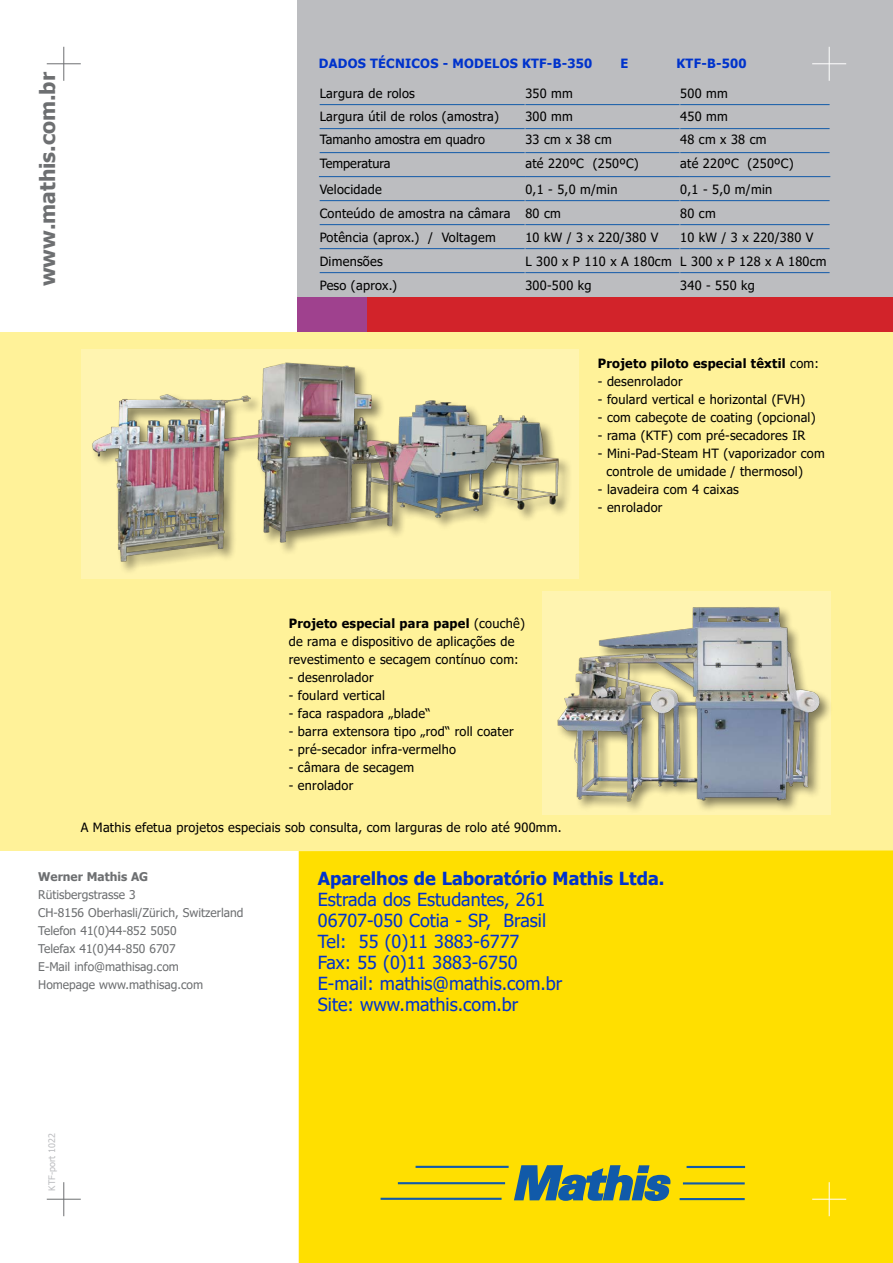
<style>
.page{position:relative;width:893px;height:1263px;background:#fff}
.page>*{position:absolute;margin:0;border:0;box-sizing:border-box;transform-origin:0 0}
.t1{font:700 21px "Tahoma";color:#6d6f71}
.t2{font:18px/21px "Tahoma";color:#03c}
.t3{font:700 18px "Tahoma";color:#03c}
.t4{font:12.75px/18px "Tahoma";letter-spacing:.02em;color:#000}
.t5{font:700 12.75px "Tahoma";letter-spacing:.02em;color:#03c}
.t6{font:12.75px "Tahoma";color:#000}
.t7{font:700 12.75px "Tahoma";letter-spacing:.02em;color:#000}
.t8{font:12px/18px "Tahoma";color:#6d6f71}
.t9{font:700 12px "Tahoma";color:#6d6f71}
.t10{font:9px "Tahoma";color:#bcbdc0}
.s1{font-weight:400}
.s2{font-weight:700}
</style>
<div class="page">
<hr style="left:63px;top:47px;width:1px;height:34px;background:#6d6f71">
<hr style="left:47px;top:63px;width:34px;height:1px;background:#6d6f71">
<hr style="left:63px;top:1182px;width:1px;height:34px;background:#6d6f71">
<hr style="left:47px;top:1199px;width:34px;height:1px;background:#6d6f71">
<div style="left:0;top:332px;width:893px;height:518px;background:#fff299"></div>
<div style="left:299px;top:850px;width:594px;height:413px;background:#ffdf00"></div>
<div style="left:298px;top:0;width:595px;height:298px;background:#bcbdc0"></div>
<div style="left:298px;top:298px;width:595px;height:34px;background:#d2232a"></div>
<hr style="left:829px;top:47px;width:1px;height:34px;background:#fff">
<hr style="left:812px;top:63px;width:34px;height:1px;background:#fff">
<hr style="left:829px;top:1182px;width:1px;height:34px;background:#fff">
<hr style="left:812px;top:1199px;width:34px;height:1px;background:#fff">
<svg style="left:513px;top:1165px;width:158px;height:36px;background:#66896c"></svg>
<hr style="left:381px;top:1198px;width:121px;height:2px;background:#115aa9">
<hr style="left:416px;top:1166px;width:93px;height:2px;background:#115aa9">
<hr style="left:398px;top:1182px;width:107px;height:2px;background:#115aa9">
<hr style="left:680px;top:1198px;width:65px;height:2px;background:#115aa9">
<hr style="left:687px;top:1166px;width:58px;height:2px;background:#115aa9">
<hr style="left:683px;top:1182px;width:62px;height:2px;background:#115aa9">
<div style="left:298px;top:298px;width:69px;height:34px;background:#9f418e"></div>
<div style="left:542px;top:591px;width:288px;height:223px;background:#fff4b0"></div>
<div style="left:555px;top:603px;width:300px;height:231px;background:#000;opacity:.48"></div>
<img style="left:555px;top:603px;width:270px;height:206px">
<div style="left:90px;top:361px;width:508px;height:248px;background:#000;opacity:.48"></div>
<img style="left:87px;top:349px;width:485px;height:225px">
<hr style="left:320px;top:104px;width:205px;height:1px;background:#115aa9">
<hr style="left:525px;top:104px;width:154px;height:1px;background:#115aa9">
<hr style="left:680px;top:104px;width:150px;height:1px;background:#115aa9">
<hr style="left:319px;top:176px;width:206px;height:1px;background:#115aa9">
<hr style="left:525px;top:176px;width:155px;height:1px;background:#115aa9">
<hr style="left:680px;top:176px;width:150px;height:1px;background:#115aa9">
<hr style="left:320px;top:200px;width:205px;height:1px;background:#115aa9">
<hr style="left:525px;top:200px;width:154px;height:1px;background:#115aa9">
<hr style="left:680px;top:200px;width:150px;height:1px;background:#115aa9">
<hr style="left:320px;top:224px;width:205px;height:1px;background:#115aa9">
<hr style="left:525px;top:224px;width:154px;height:1px;background:#115aa9">
<hr style="left:680px;top:224px;width:150px;height:1px;background:#115aa9">
<hr style="left:320px;top:248px;width:205px;height:1px;background:#115aa9">
<hr style="left:525px;top:248px;width:154px;height:1px;background:#115aa9">
<hr style="left:680px;top:248px;width:150px;height:1px;background:#115aa9">
<hr style="left:320px;top:272px;width:205px;height:1px;background:#115aa9">
<hr style="left:525px;top:272px;width:154px;height:1px;background:#115aa9">
<hr style="left:680px;top:272px;width:150px;height:1px;background:#115aa9">
<hr style="left:320px;top:128px;width:205px;height:1px;background:#115aa9">
<hr style="left:525px;top:128px;width:154px;height:1px;background:#115aa9">
<hr style="left:680px;top:128px;width:150px;height:1px;background:#115aa9">
<hr style="left:320px;top:152px;width:205px;height:1px;background:#115aa9">
<hr style="left:525px;top:152px;width:154px;height:1px;background:#115aa9">
<hr style="left:680px;top:152px;width:150px;height:1px;background:#115aa9">
<h1 class="t1" style="left:33px;top:286px;width:216px;rotate:-90deg">www.mathis.com.br</h1>
<p class="t5" style="left:319px;top:54px;width:275px">DADOS TÉCNICOS - MODELOS KTF-B-350</p>
<p class="t5" style="left:620px;top:54px;width:9px">E</p>
<p class="t5" style="left:676px;top:54px;width:72px">KTF-B-500</p>
<p class="t4" style="left:320px;top:85px;width:97px">Largura de rolos</p>
<p class="t4" style="left:525px;top:85px;width:49px">350 mm</p>
<p class="t4" style="left:680px;top:85px;width:49px">500 mm</p>
<p class="t4" style="left:320px;top:109px;width:181px">Largura útil de rolos (amostra)</p>
<p class="t4" style="left:525px;top:109px;width:49px">300 mm</p>
<p class="t4" style="left:680px;top:109px;width:49px">450 mm</p>
<p class="t6" style="left:320px;top:131px;width:167px">Tamanho amostra em quadro</p>
<p class="t4" style="left:525px;top:131px;width:88px">33 cm x 38 cm</p>
<p class="t4" style="left:680px;top:131px;width:88px">48 cm x 38 cm</p>
<p class="t6" style="left:320px;top:155px;width:72px">Temperatura</p>
<p class="t4" style="left:525px;top:155px;width:115px">até 220ºC (250ºC)</p>
<p class="t4" style="left:680px;top:155px;width:115px">até 220ºC (250ºC)</p>
<p class="t4" style="left:320px;top:181px;width:64px">Velocidade</p>
<p class="t4" style="left:525px;top:181px;width:94px">0,1 - 5,0 m/min</p>
<p class="t4" style="left:680px;top:181px;width:94px">0,1 - 5,0 m/min</p>
<p class="t4" style="left:320px;top:205px;width:243px">Conteúdo de amostra na câmara 80 cm</p>
<p class="t4" style="left:680px;top:205px;width:37px">80 cm</p>
<p class="t4" style="left:320px;top:229px;width:178px">Potência (aprox.) / Voltagem</p>
<p class="t4" style="left:525px;top:229px;width:135px">10 kW / 3 x 220/380 V</p>
<p class="t4" style="left:680px;top:229px;width:135px">10 kW / 3 x 220/380 V</p>
<p class="t4" style="left:320px;top:253px;width:65px">Dimensões</p>
<p class="t4" style="left:525px;top:253px;width:303px">L 300 x P 110 x A 180cm L 300 x P 128 x A 180cm</p>
<p class="t4" style="left:320px;top:277px;width:79px">Peso (aprox.)</p>
<p class="t4" style="left:525px;top:277px;width:68px">300-500 kg</p>
<p class="t4" style="left:680px;top:277px;width:76px">340 - 550 kg</p>
<p class="t7" style="left:598px;top:354px;width:223px">Projeto piloto especial têxtil <span class="s1">com:</span></p>
<p class="t4" style="left:598px;top:373px;width:86px">- desenrolador</p>
<p class="t4" style="left:598px;top:391px;width:209px">- foulard vertical e horizontal (FVH)</p>
<p class="t4" style="left:598px;top:409px;width:219px">- com cabeçote de coating (opcional)</p>
<p class="t4" style="left:598px;top:427px;width:209px">- rama (KTF) com pré-secadores IR</p>
<p class="t4" style="left:606px;top:445px;width:220px;text-indent:-9px">- Mini-Pad-Steam HT (vaporizador com controle de umidade / thermosol)</p>
<p class="t4" style="left:598px;top:481px;width:143px">- lavadeira com 4 caixas</p>
<p class="t4" style="left:598px;top:499px;width:66px">- enrolador</p>
<p class="t4" style="left:289px;top:615px;width:238px"><span class="s2">Projeto especial para papel</span> (couchê) de rama e dispositivo de aplicações de revestimento e secagem contínuo com:</p>
<p class="t4" style="left:289px;top:669px;width:86px">- desenrolador</p>
<p class="t4" style="left:289px;top:687px;width:98px">- foulard vertical</p>
<p class="t4" style="left:289px;top:705px;width:143px">- faca raspadora „blade“</p>
<p class="t4" style="left:289px;top:723px;width:226px">- barra extensora tipo „rod“ roll coater</p>
<p class="t4" style="left:289px;top:741px;width:169px">- pré-secador infra-vermelho</p>
<p class="t4" style="left:289px;top:759px;width:127px">- câmara de secagem</p>
<p class="t4" style="left:289px;top:777px;width:66px">- enrolador</p>
<p class="t4" style="left:81px;top:819px;width:482px">A Mathis efetua projetos especiais sob consulta, com larguras de rolo até 900mm.</p>
<p class="t9" style="left:38px;top:868px;width:111px">Werner Mathis AG</p>
<p class="t8" style="left:38px;top:886px;width:207px">Rütisbergstrasse 3<br>CH-8156 Oberhasli/Zürich, Switzerland<br>Telefon 41(0)44-852 5050<br>Telefax 41(0)44-850 6707<br>E-Mail info@mathisag.com<br>Homepage www.mathisag.com</p>
<p class="t10" style="left:46px;top:1191px;width:59px;rotate:-90deg">KTF-port 1022</p>
<h2 class="t3" style="left:318px;top:866px;width:348px">Aparelhos de Laboratório Mathis Ltda.</h2>
<h2 class="t2" style="left:318px;top:890px;width:246px">Estrada dos Estudantes, 261<br>06707-050 Cotia - SP, Brasil<br>Tel: 55 (0)11 3883-6777<br>Fax: 55 (0)11 3883-6750<br>E-mail: mathis@mathis.com.br<br>Site: www.mathis.com.br</h2>
</div>
